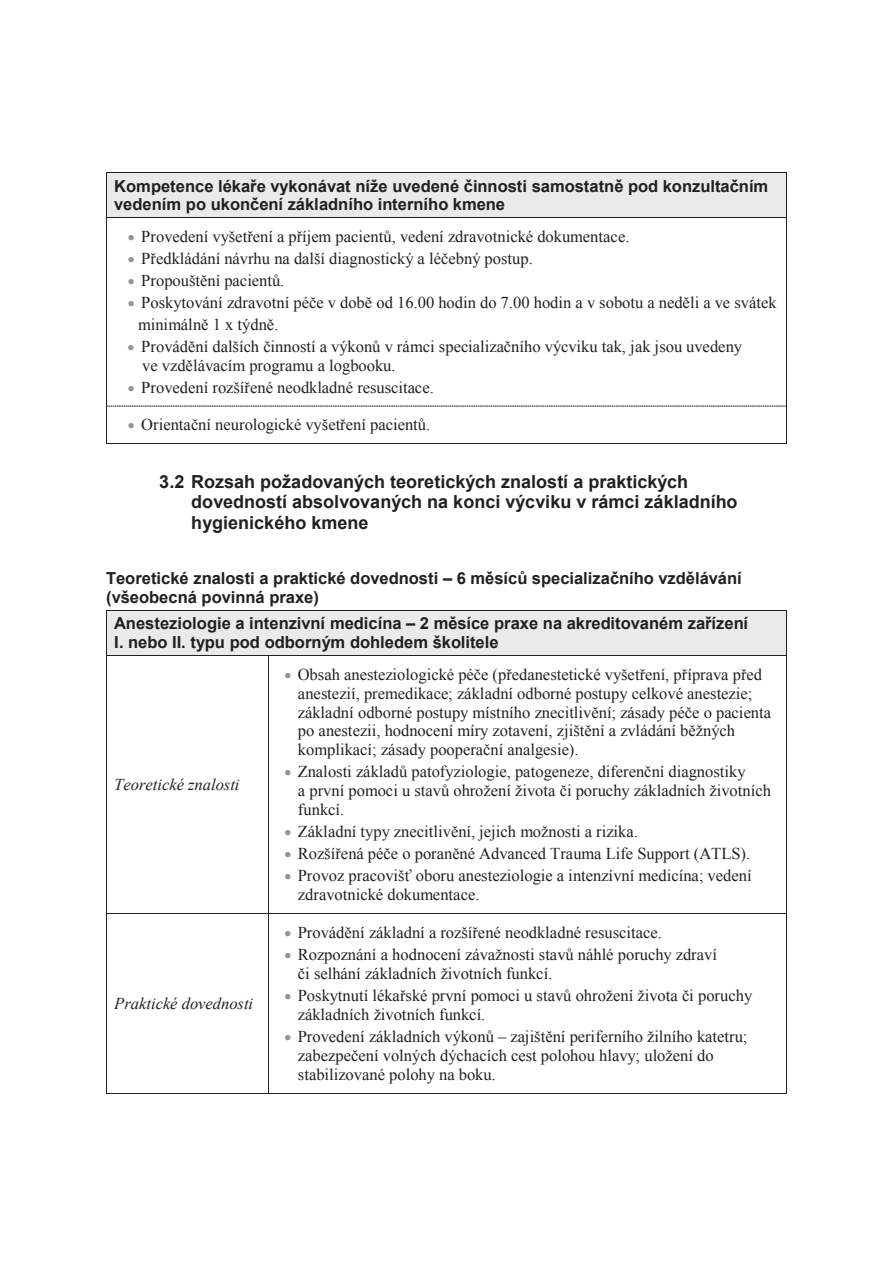
<style>
.page{position:relative;width:893px;height:1263px;background:#fff}
.page>*{position:absolute;margin:0;border:0;box-sizing:border-box;transform-origin:0 0}
.t1{font:700 18px/20.7px "Arial";color:#231f20}
.t2{font:16.5px/18.9px "Times New Roman";color:#231f20}
.t3{font:700 16.5px/18.9px "Arial";color:#231f20}
.t4{font:italic 16.5px "Times New Roman";color:#231f20}
.s1{color:#939598}
</style>
<div class="page">
<div style="left:107px;top:173px;width:679px;height:44px;background:#eaeaea"></div>
<hr style="left:107px;top:173px;width:679px;height:1px;background:#231f20">
<hr style="left:106px;top:173px;width:1px;height:44px;background:#231f20">
<hr style="left:786px;top:173px;width:1px;height:44px;background:#231f20">
<hr style="left:107px;top:217px;width:679px;height:1px;background:#231f20">
<hr style="left:106px;top:218px;width:1px;height:188px;background:#231f20">
<hr style="left:786px;top:218px;width:1px;height:188px;background:#231f20">
<svg style="left:107px;top:406px;width:679px;height:1px"></svg>
<hr style="left:106px;top:406px;width:1px;height:37px;background:#231f20">
<hr style="left:107px;top:443px;width:679px;height:1px;background:#231f20">
<hr style="left:786px;top:406px;width:1px;height:37px;background:#231f20">
<div style="left:107px;top:611px;width:679px;height:44px;background:#eaeaea"></div>
<hr style="left:107px;top:610px;width:679px;height:1px;background:#231f20">
<hr style="left:106px;top:611px;width:1px;height:44px;background:#231f20">
<hr style="left:786px;top:611px;width:1px;height:44px;background:#231f20">
<hr style="left:107px;top:655px;width:161px;height:1px;background:#231f20">
<hr style="left:269px;top:655px;width:517px;height:1px;background:#231f20">
<hr style="left:106px;top:656px;width:1px;height:257px;background:#231f20">
<hr style="left:268px;top:656px;width:1px;height:257px;background:#231f20">
<hr style="left:786px;top:656px;width:1px;height:257px;background:#231f20">
<hr style="left:107px;top:913px;width:161px;height:1px;background:#231f20">
<hr style="left:269px;top:913px;width:517px;height:1px;background:#231f20">
<hr style="left:106px;top:914px;width:1px;height:179px;background:#231f20">
<hr style="left:107px;top:1093px;width:161px;height:1px;background:#231f20">
<hr style="left:268px;top:914px;width:1px;height:179px;background:#231f20">
<hr style="left:269px;top:1093px;width:517px;height:1px;background:#231f20">
<hr style="left:786px;top:914px;width:1px;height:179px;background:#231f20">
<p class="t3" style="left:114px;top:176px;width:655px">Kompetence lékaře vykonávat níže uvedené činnosti samostatně pod konzultačním vedením po ukončení základního interního kmene</p>
<p class="t2" style="left:128px;top:226px;width:503px"><span class="s1">•</span> Provedení vyšetření a příjem pacientů, vedení zdravotnické dokumentace.</p>
<p class="t2" style="left:128px;top:248px;width:406px"><span class="s1">•</span> Předkládání návrhu na další diagnostický a léčebný postup.</p>
<p class="t2" style="left:128px;top:270px;width:158px"><span class="s1">•</span> Propouštění pacientů.</p>
<p class="t2" style="left:138px;top:291px;width:640px;line-height:21.9px;text-indent:-10px"><span class="s1">•</span> Poskytování zdravotní péče v době od 16.00 hodin do 7.00 hodin a v sobotu a neděli a ve svátek minimálně 1 x týdně.</p>
<p class="t2" style="left:142px;top:336px;width:601px;text-indent:-15px"><span class="s1">•</span> Provádění dalších činností a výkonů v rámci specializačního výcviku tak, jak jsou uvedeny ve vzdělávacím programu a logbooku.</p>
<p class="t2" style="left:128px;top:377px;width:308px"><span class="s1">•</span> Provedení rozšířené neodkladné resuscitace.</p>
<p class="t2" style="left:128px;top:415px;width:304px"><span class="s1">•</span> Orientační neurologické vyšetření pacientů.</p>
<p class="t1" style="left:191px;top:471px;width:548px;text-indent:-32px">3.2 Rozsah požadovaných teoretických znalostí a praktických dovedností absolvovaných na konci výcviku v rámci základního hygienického kmene</p>
<p class="t3" style="left:106px;top:569px;width:637px">Teoretické znalosti a praktické dovednosti – 6 měsíců specializačního vzdělávání (všeobecná povinná praxe)</p>
<p class="t3" style="left:114px;top:614px;width:635px">Anesteziologie a intenzivní medicína – 2 měsíce praxe na akreditovaném zařízení<br>I. nebo II. typu pod odborným dohledem školitele</p>
<p class="t4" style="left:114px;top:773px;width:127px">Teoretické znalosti</p>
<p class="t4" style="left:114px;top:992px;width:140px">Praktické dovednosti</p>
<p class="t2" style="left:298px;top:664px;width:475px;text-indent:-14px"><span class="s1">•</span> Obsah anesteziologické péče (předanestetické vyšetření, příprava před anestezií, premedikace; základní odborné postupy celkové anestezie; základní odborné postupy místního znecitlivění; zásady péče o pacienta po anestezii, hodnocení míry zotavení, zjištění a zvládání běžných komplikací; zásady pooperační analgesie).</p>
<p class="t2" style="left:298px;top:762px;width:475px;text-indent:-14px"><span class="s1">•</span> Znalosti základů patofyziologie, patogeneze, diferenční diagnostiky<br>a první pomoci u stavů ohrožení života či poruchy základních životních funkcí.</p>
<p class="t2" style="left:284px;top:821px;width:355px"><span class="s1">•</span> Základní typy znecitlivění, jejich možnosti a rizika.</p>
<p class="t2" style="left:284px;top:843px;width:467px"><span class="s1">•</span> Rozšířená péče o poraněné Advanced Trauma Life Support (ATLS).</p>
<p class="t2" style="left:298px;top:865px;width:455px;text-indent:-14px"><span class="s1">•</span> Provoz pracovišť oboru anesteziologie a intenzívní medicína; vedení zdravotnické dokumentace.</p>
<p class="t2" style="left:284px;top:922px;width:379px"><span class="s1">•</span> Provádění základní a rozšířené neodkladné resuscitace.</p>
<p class="t2" style="left:298px;top:944px;width:420px;text-indent:-14px"><span class="s1">•</span> Rozpoznání a hodnocení závažnosti stavů náhlé poruchy zdraví či selhání základních životních funkcí.</p>
<p class="t2" style="left:298px;top:985px;width:456px;text-indent:-14px"><span class="s1">•</span> Poskytnutí lékařské první pomoci u stavů ohrožení života či poruchy základních životních funkcí.</p>
<p class="t2" style="left:298px;top:1026px;width:451px;text-indent:-14px"><span class="s1">•</span> Provedení základních výkonů – zajištění periferního žilního katetru; zabezpečení volných dýchacích cest polohou hlavy; uložení do stabilizované polohy na boku.</p>
</div>
